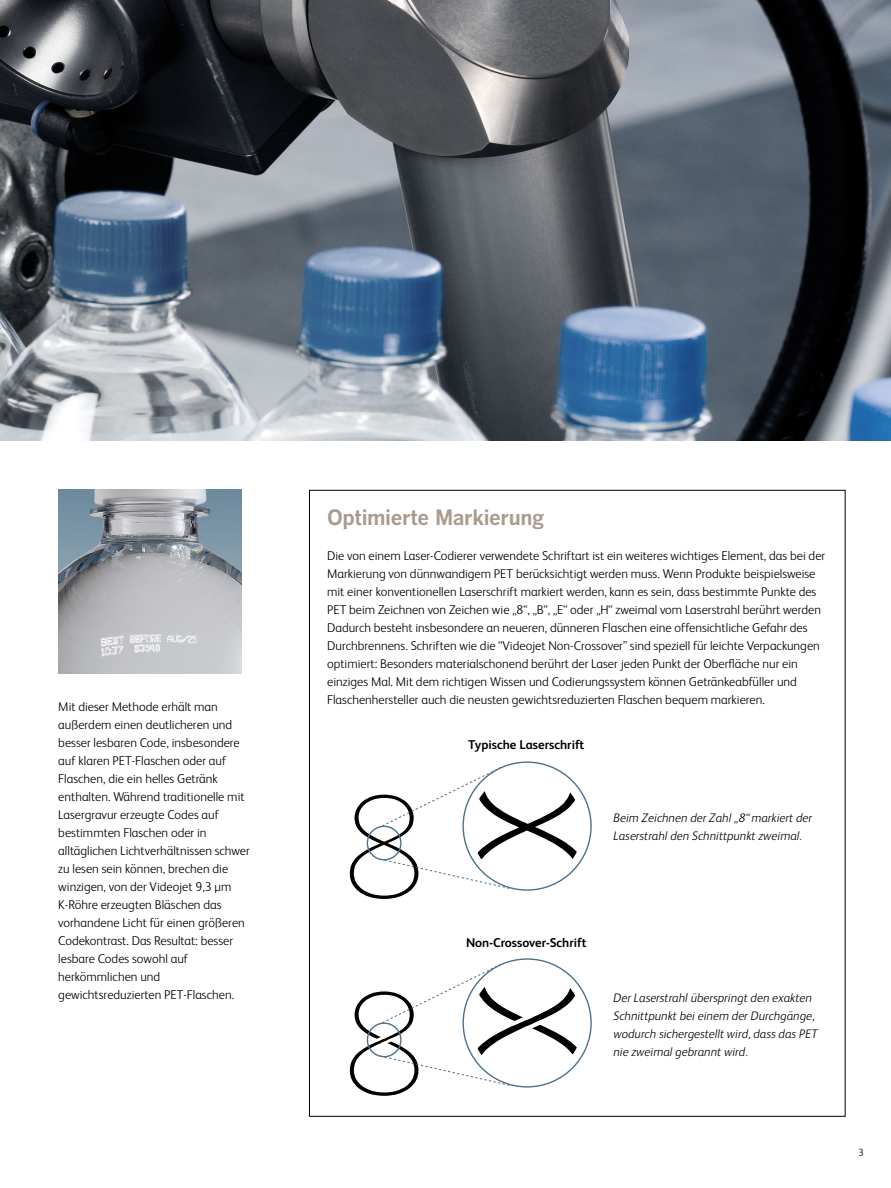
<style>
.page{position:relative;width:891px;height:1188px;background:#fff}
.page>*{position:absolute;margin:0;border:0;box-sizing:border-box;transform-origin:0 0}
.t1{font:21px "Benton Got Bol";letter-spacing:-.02em;color:#a99b8d}
.t2{font:300 12.75px/18px "FS Albert";color:#000}
.t3{font:700 12.75px "FS Albert";color:#000}
.t4{font:italic 300 12.3px/18px "FS Albert";color:#000}
.t5{font:300 10.5px "FS Albert";color:#000}
.s1{font-style:inherit}
</style>
<div class="page">
<img style="left:0;top:0;width:891px;height:441px">
<svg style="left:349px;top:761px;width:243px;height:138px"></svg>
<svg style="left:349px;top:958px;width:243px;height:138px"></svg>
<img style="left:58px;top:489px;width:184px;height:184px">
<p class="t2" style="left:58px;top:697px;width:193px">Mit dieser Methode erhält man außerdem einen deutlicheren und besser lesbaren Code, insbesondere auf klaren PET-Flaschen oder auf<br>Flaschen, die ein helles Getränk enthalten. Während traditionelle mit<br>Lasergravur erzeugte Codes auf bestimmten Flaschen oder in alltäglichen Lichtverhältnissen schwer zu lesen sein können, brechen die winzigen, von der Videojet 9,3 μm<br>K-Röhre erzeugten Bläschen das vorhandene Licht für einen größeren<br>Codekontrast. Das Resultat: besser lesbare Codes sowohl auf herkömmlichen und gewichtsreduzierten PET-Flaschen.</p>
<h1 class="t1" style="left:327px;top:504px;width:219px">Optimierte Markierung</h1>
<p class="t2" style="left:327px;top:546px;width:500px">Die von einem Laser-Codierer verwendete Schriftart ist ein weiteres wichtiges Element, das bei der Markierung von dünnwandigem PET berücksichtigt werden muss. Wenn Produkte beispielsweise mit einer konventionellen Laserschrift markiert werden, kann es sein, dass bestimmte Punkte des PET beim Zeichnen von Zeichen wie „8“, „B“, „E“ oder „H“ zweimal vom Laserstrahl berührt werden Dadurch besteht insbesondere an neueren, dünneren Flaschen eine offensichtliche Gefahr des Durchbrennens. Schriften wie die “Videojet Non-Crossover” sind speziell für leichte Verpackungen optimiert: Besonders materialschonend berührt der Laser jeden Punkt der Oberfläche nur ein einziges Mal. Mit dem richtigen Wissen und Codierungssystem können Getränkeabfüller und Flaschenhersteller auch die neusten gewichtsreduzierten Flaschen bequem markieren.</p>
<p class="t3" style="left:468px;top:737px;width:118px">Typische Laserschrift</p>
<p class="t4" style="left:613px;top:809px;width:200px">Beim Zeichnen der Zahl <span class="s1">„8“</span>markiert der<br>Laserstrahl den Schnittpunkt zweimal.</p>
<p class="t3" style="left:466px;top:936px;width:122px">Non-Crossover-Schrift</p>
<p class="t4" style="left:613px;top:989px;width:206px">Der Laserstrahl überspringt den exakten Schnittpunkt bei einem der Durchgänge, wodurch sichergestellt wird, dass das PET nie zweimal gebrannt wird.</p>
<p class="t5" style="left:858px;top:1147px;width:7px">3</p>
</div>
